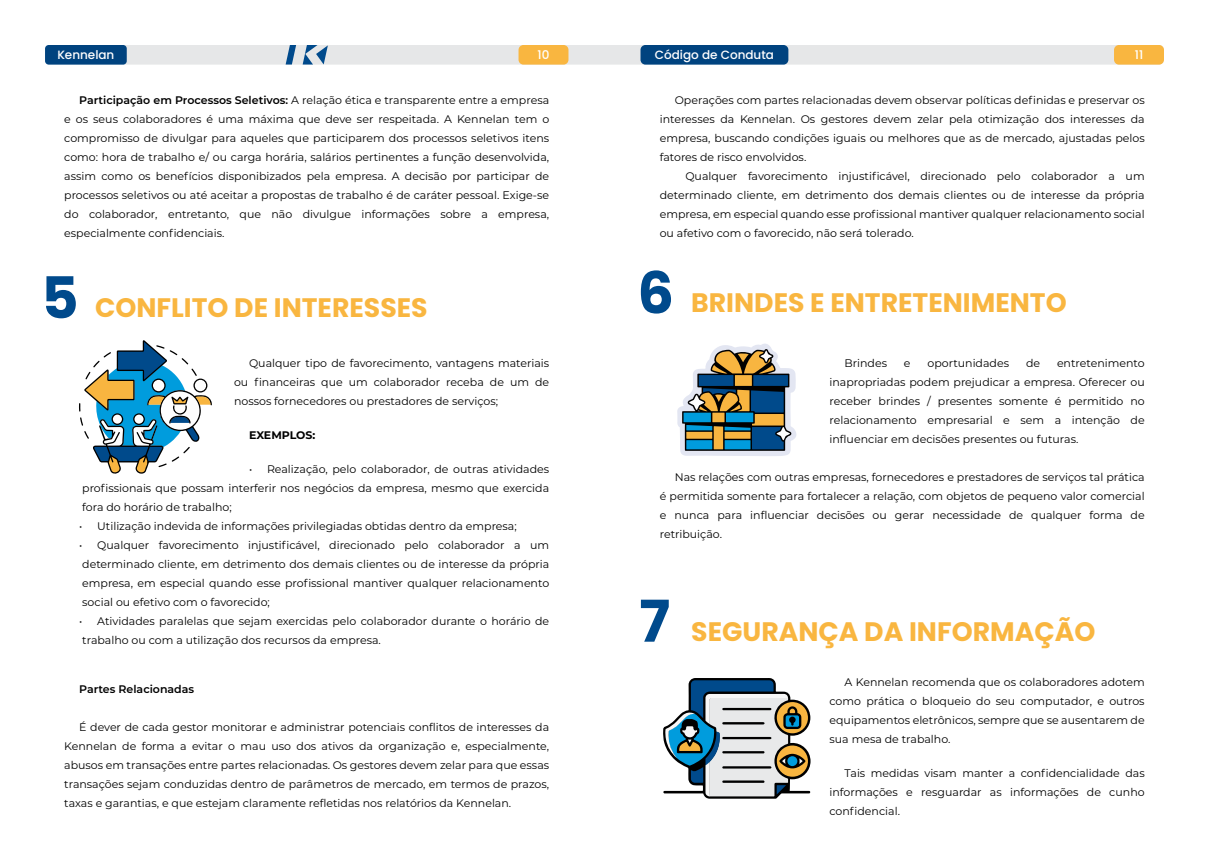
<style>
.page{position:relative;width:1209px;height:860px;background:#fff}
.page>*{position:absolute;margin:0;border:0;box-sizing:border-box;transform-origin:0 0}
.t1{font:700 26.7px "Poppins";color:#f9b640}
.t2{font:500 12px "Poppins";color:#fff}
.t3{font:11px/19px "Montserrat";color:#000;text-align:justify}
.t4{font:600 11px "Montserrat";color:#000}
.t5{font:700 11px "Montserrat";letter-spacing:-.005em;color:#000}
.s1{font-weight:600}
.s2{font-size:57.6px;color:#004a8c}
</style>
<div class="page">
<div style="left:45px;top:45px;width:1119px;height:20px;background:#e6e7e8;border-radius:5px"></div>
<div style="left:518px;top:45px;width:50px;height:20px;background:#f9b640;border-radius:5px"></div>
<div style="left:1114px;top:45px;width:50px;height:20px;background:#f9b640;border-radius:5px"></div>
<div style="left:45px;top:45px;width:82px;height:20px;background:#00437f;border-radius:4px"></div>
<div style="left:640px;top:45px;width:148px;height:20px;background:#00437f;border-radius:5px"></div>
<svg style="left:303px;top:45px;width:25px;height:20px"></svg>
<svg style="left:286px;top:45px;width:10px;height:20px"></svg>
<svg style="left:79px;top:340px;width:133px;height:134px"></svg>
<svg style="left:677px;top:343px;width:120px;height:113px"></svg>
<svg style="left:663px;top:678px;width:147px;height:121px"></svg>
<p class="t2" style="left:57px;top:47px;width:59px">Kennelan</p>
<p class="t2" style="left:537px;top:47px;width:13px">10</p>
<p class="t2" style="left:655px;top:47px;width:121px">Código de Conduta</p>
<p class="t2" style="left:1134px;top:47px;width:10px">11</p>
<p class="t3" style="left:64px;top:90px;width:486px;text-indent:15px"><span class="s1">Participação em Processos Seletivos:</span> A relação ética e transparente entre a empresa e os seus colaboradores é uma máxima que deve ser respeitada. A Kennelan tem o compromisso de divulgar para aqueles que participarem dos processos seletivos itens como: hora de trabalho e/ ou carga horária, salários pertinentes a função desenvolvida, assim como os benefícios disponibizados pela empresa. A decisão por participar de processos seletivos ou até aceitar a propostas de trabalho é de caráter pessoal. Exige-se do colaborador, entretanto, que não divulgue informações sobre a empresa, especialmente confidenciais.</p>
<p class="t3" style="left:660px;top:90px;width:486px;text-indent:15px">Operações com partes relacionadas devem observar políticas definidas e preservar os interesses da Kennelan. Os gestores devem zelar pela otimização dos interesses da empresa, buscando condições iguais ou melhores que as de mercado, ajustadas pelos fatores de risco envolvidos.</p>
<p class="t3" style="left:660px;top:166px;width:486px;text-indent:26px">Qualquer favorecimento injustificável, direcionado pelo colaborador a um determinado cliente, em detrimento dos demais clientes ou de interesse da própria empresa, em especial quando esse profissional mantiver qualquer relacionamento social ou afetivo com o favorecido, não será tolerado.</p>
<h1 class="t1" style="left:41px;top:292px;width:388px"><span class="s2">5</span> CONFLITO DE INTERESSES</h1>
<p class="t3" style="left:234px;top:354px;width:317px;text-indent:15px">Qualquer tipo de favorecimento, vantagens materiais ou financeiras que um colaborador receba de um de nossos fornecedores ou prestadores de serviços;</p>
<p class="t5" style="left:249px;top:427px;width:68px">EXEMPLOS:</p>
<p class="t3" style="left:82px;top:460px;width:468px;text-indent:167px">• Realização, pelo colaborador, de outras atividades profissionais que possam interferir nos negócios da empresa, mesmo que exercida fora do horário de trabalho;</p>
<p class="t3" style="left:79px;top:516px;width:439px">• Utilização indevida de informações privilegiadas obtidas dentro da empresa;</p>
<p class="t3" style="left:79px;top:535px;width:471px">• Qualquer favorecimento injustificável, direcionado pelo colaborador a um determinado cliente, em detrimento dos demais clientes ou de interesse da própria empresa, em especial quando esse profissional mantiver qualquer relacionamento social ou efetivo com o favorecido;</p>
<p class="t3" style="left:79px;top:611px;width:471px">• Atividades paralelas que sejam exercidas pelo colaborador durante o horário de trabalho ou com a utilização dos recursos da empresa.</p>
<p class="t4" style="left:79px;top:682px;width:116px">Partes Relacionadas</p>
<p class="t3" style="left:64px;top:717px;width:486px;text-indent:15px">É dever de cada gestor monitorar e administrar potenciais conflitos de interesses da Kennelan de forma a evitar o mau uso dos ativos da organização e, especialmente, abusos em transações entre partes relacionadas. Os gestores devem zelar para que essas transações sejam conduzidas dentro de parâmetros de mercado, em termos de prazos, taxas e garantias, e que estejam claramente refletidas nos relatórios da Kennelan.</p>
<h1 class="t1" style="left:637px;top:287px;width:431px"><span class="s2">6</span> BRINDES E ENTRETENIMENTO</h1>
<p class="t3" style="left:829px;top:354px;width:317px;text-indent:227px">entretenimento inapropriadas podem prejudicar a empresa. Oferecer ou receber brindes / presentes somente é permitido no relacionamento empresarial e sem a intenção de influenciar em decisões presentes ou futuras.</p>
<p class="t3" style="left:660px;top:468px;width:486px;text-indent:15px">Nas relações com outras empresas, fornecedores e prestadores de serviços tal prática é permitida somente para fortalecer a relação, com objetos de pequeno valor comercial e nunca para influenciar decisões ou gerar necessidade de qualquer forma de retribuição.</p>
<p class="t3" style="left:844px;top:354px;width:44px">Brindes</p>
<p class="t3" style="left:904px;top:354px;width:8px">e</p>
<p class="t3" style="left:927px;top:354px;width:83px">oportunidades</p>
<p class="t3" style="left:1026px;top:354px;width:16px">de</p>
<h1 class="t1" style="left:639px;top:616px;width:457px"><span class="s2">7</span> SEGURANÇA DA INFORMAÇÃO</h1>
<p class="t3" style="left:829px;top:672px;width:317px;text-indent:15px">A Kennelan recomenda que os colaboradores adotem como prática o bloqueio do seu computador, e outros equipamentos eletrônicos, sempre que se ausentarem de sua mesa de trabalho.</p>
<p class="t3" style="left:829px;top:763px;width:317px;text-indent:15px">Tais medidas visam manter a confidencialidade das informações e resguardar as informações de cunho confidencial.</p>
</div>
